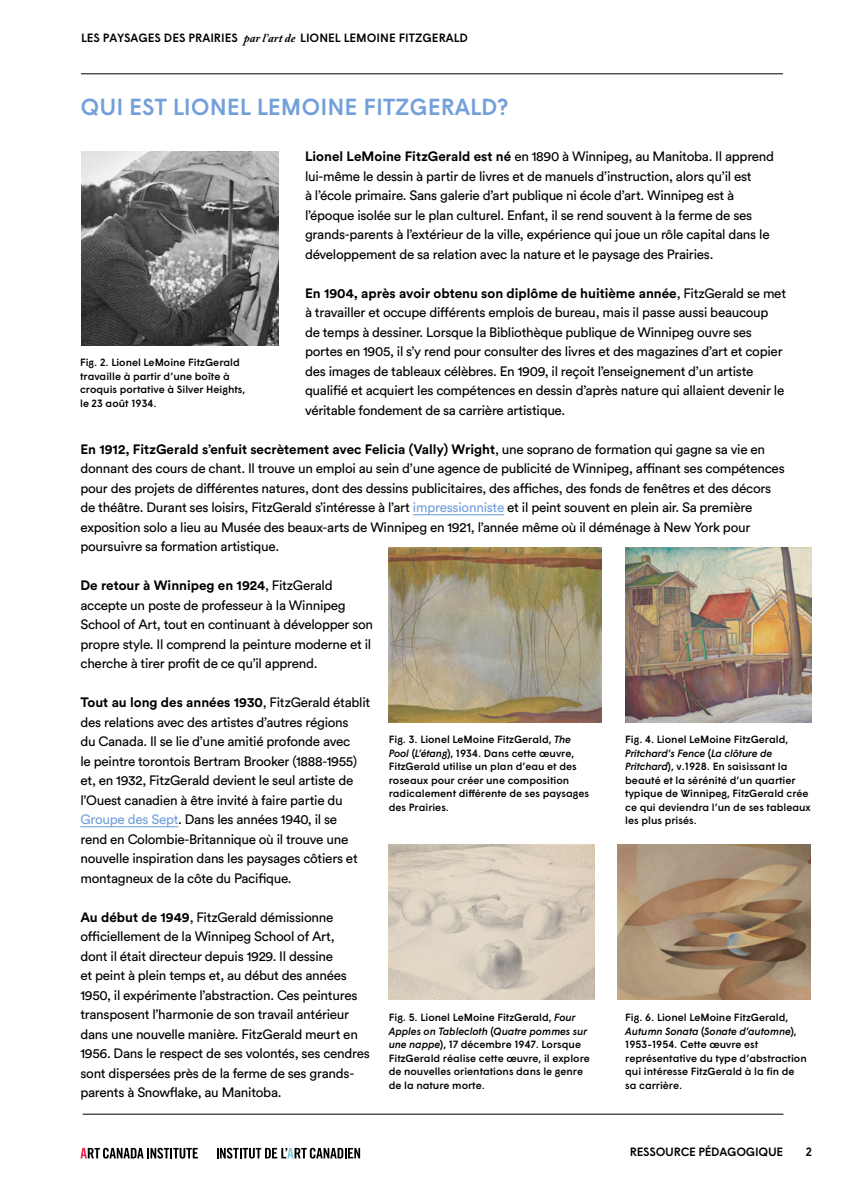
<style>
.page{position:relative;width:864px;height:1188px;background:#fff}
.page>*{position:absolute;margin:0;border:0;box-sizing:border-box;transform-origin:0 0}
.Heading{font:500 23.25px "Wigrum";color:#73a0da}
.Body{font:13.5px/19.5px "Circular Std";letter-spacing:-.02em;color:#000}
.t1{font:500 12px "Wigrum";color:#000}
.t2{font:500 12px "Wigrum";letter-spacing:-.02em;color:#000}
.t3{font:500 10.5px/13.5px "Wigrum";color:#000}
.s1{font-family:"Adobe Caslon Pro";font-weight:700;font-style:italic}
.s2{font-weight:700}
.s3{color:#73a0da}
.s4{font-style:italic}
</style>
<div class="page">
<hr style="left:81px;top:73px;width:702px;height:1px;background:#000">
<hr style="left:413px;top:514px;width:91px;height:1px;background:#73a0da">
<hr style="left:80px;top:826px;width:98px;height:1px;background:#73a0da">
<img style="left:81px;top:151px;width:197px;height:194px">
<img style="left:388px;top:548px;width:214px;height:174px">
<img style="left:625px;top:548px;width:186px;height:174px">
<img style="left:389px;top:844px;width:206px;height:156px">
<img style="left:618px;top:844px;width:193px;height:156px">
<svg style="left:80px;top:1148px;width:118px;height:11px"></svg>
<svg style="left:217px;top:1148px;width:143px;height:11px"></svg>
<hr style="left:83px;top:1114px;width:701px;height:1px;background:#000">
<p class="t1" style="left:81px;top:28px;width:388px">LES PAYSAGES DES PRAIRIES <span class="s1">par l’art de</span> LIONEL LEMOINE FITZGERALD</p>
<p class="Heading" style="left:80px;top:89px;width:429px">QUI EST LIONEL LEMOINE FITZGERALD?</p>
<p class="Body" style="left:305px;top:146px;width:471px"><span class="s2">Lionel LeMoine FitzGerald est né</span> en 1890 à Winnipeg, au Manitoba. Il apprend lui-même le dessin à partir de livres et de manuels d’instruction, alors qu’il est<br>à l’école primaire. Sans galerie d’art publique ni école d’art. Winnipeg est à l’époque isolée sur le plan culturel. Enfant, il se rend souvent à la ferme de ses grands-parents à l’extérieur de la ville, expérience qui joue un rôle capital dans le développement de sa relation avec la nature et le paysage des Prairies.</p>
<p class="Body" style="left:305px;top:283px;width:483px"><span class="s2">En 1904, après avoir obtenu son diplôme de huitième année</span>, FitzGerald se met à travailler et occupe différents emplois de bureau, mais il passe aussi beaucoup de temps à dessiner. Lorsque la Bibliothèque publique de Winnipeg ouvre ses portes en 1905, il s’y rend pour consulter des livres et des magazines d’art et copier des images de tableaux célèbres. En 1909, il reçoit l’enseignement d’un artiste qualifié et acquiert les compétences en dessin d’après nature qui allaient devenir le véritable fondement de sa carrière artistique.</p>
<p class="Body" style="left:80px;top:439px;width:706px"><span class="s2">En 1912, FitzGerald s’enfuit secrètement avec Felicia (Vally) Wright</span>, une soprano de formation qui gagne sa vie en donnant des cours de chant. Il trouve un emploi au sein d’une agence de publicité de Winnipeg, affinant ses compétences pour des projets de différentes natures, dont des dessins publicitaires, des affiches, des fonds de fenêtres et des décors de théâtre. Durant ses loisirs, FitzGerald s’intéresse à l’art <span class="s3">impressionniste</span> et il peint souvent en plein air. Sa première exposition solo a lieu au Musée des beaux-arts de Winnipeg en 1921, l’année même où il déménage à New York pour poursuivre sa formation artistique.</p>
<p class="Body" style="left:80px;top:575px;width:294px"><span class="s2">De retour à Winnipeg en 1924</span>, FitzGerald accepte un poste de professeur à la Winnipeg School of Art, tout en continuant à développer son propre style. Il comprend la peinture moderne et il cherche à tirer profit de ce qu’il apprend.</p>
<p class="Body" style="left:80px;top:692px;width:291px"><span class="s2">Tout au long des années 1930</span>, FitzGerald établit des relations avec des artistes d’autres régions<br>du Canada. Il se lie d’une amitié profonde avec<br>le peintre torontois Bertram Brooker (1888-1955) et, en 1932, FitzGerald devient le seul artiste de l’Ouest canadien à être invité à faire partie du <span class="s3">Groupe des Sept</span>. Dans les années 1940, il se<br>rend en Colombie-Britannique où il trouve une nouvelle inspiration dans les paysages côtiers et montagneux de la côte du Pacifique.</p>
<p class="Body" style="left:80px;top:907px;width:291px"><span class="s2">Au début de 1949</span>, FitzGerald démissionne officiellement de la Winnipeg School of Art,<br>dont il était directeur depuis 1929. Il dessine<br>et peint à plein temps et, au début des années 1950, il expérimente l’abstraction. Ces peintures transposent l’harmonie de son travail antérieur dans une nouvelle manière. FitzGerald meurt en 1956. Dans le respect de ses volontés, ses cendres sont dispersées près de la ferme de ses grands&shy;parents à Snowflake, au Manitoba.</p>
<p class="t3" style="left:80px;top:355px;width:167px">Fig. 2. Lionel LeMoine FitzGerald travaille à partir d’une boîte à croquis portative à Silver Heights, le 23 août 1934.</p>
<p class="t3" style="left:389px;top:732px;width:202px">Fig. 3. Lionel LeMoine FitzGerald, <span class="s4">The Pool</span> (<span class="s4">L’étang</span>), 1934. Dans cette œuvre, FitzGerald utilise un plan d’eau et des roseaux pour créer une composition radicalement différente de ses paysages des Prairies.</p>
<p class="t3" style="left:625px;top:732px;width:187px">Fig. 4. Lionel LeMoine FitzGerald, <span class="s4">Pritchard’s Fence</span> (<span class="s4">La clôture de Pritchard</span>), v.1928. En saisissant la beauté et la sérénité d’un quartier typique de Winnipeg, FitzGerald crée ce qui deviendra l’un de ses tableaux les plus prisés.</p>
<p class="t3" style="left:389px;top:1010px;width:203px">Fig. 5. Lionel LeMoine FitzGerald, <span class="s4">Four Apples on Tablecloth</span> (<span class="s4">Quatre pommes sur une nappe</span>), 17 décembre 1947. Lorsque FitzGerald réalise cette œuvre, il explore de nouvelles orientations dans le genre de la nature morte.</p>
<p class="t3" style="left:625px;top:1010px;width:183px">Fig. 6. Lionel LeMoine FitzGerald,<br><span class="s4">Autumn Sonata</span> (<span class="s4">Sonate d’automne</span>),<br>1953-1954. Cette œuvre est représentative du type d’abstraction qui intéresse FitzGerald à la fin de sa carrière.</p>
<p class="t2" style="left:630px;top:1143px;width:155px">RESSOURCE PÉDAGOGIQUE</p>
<p class="t1" style="left:806px;top:1143px;width:8px">2</p>
</div>
